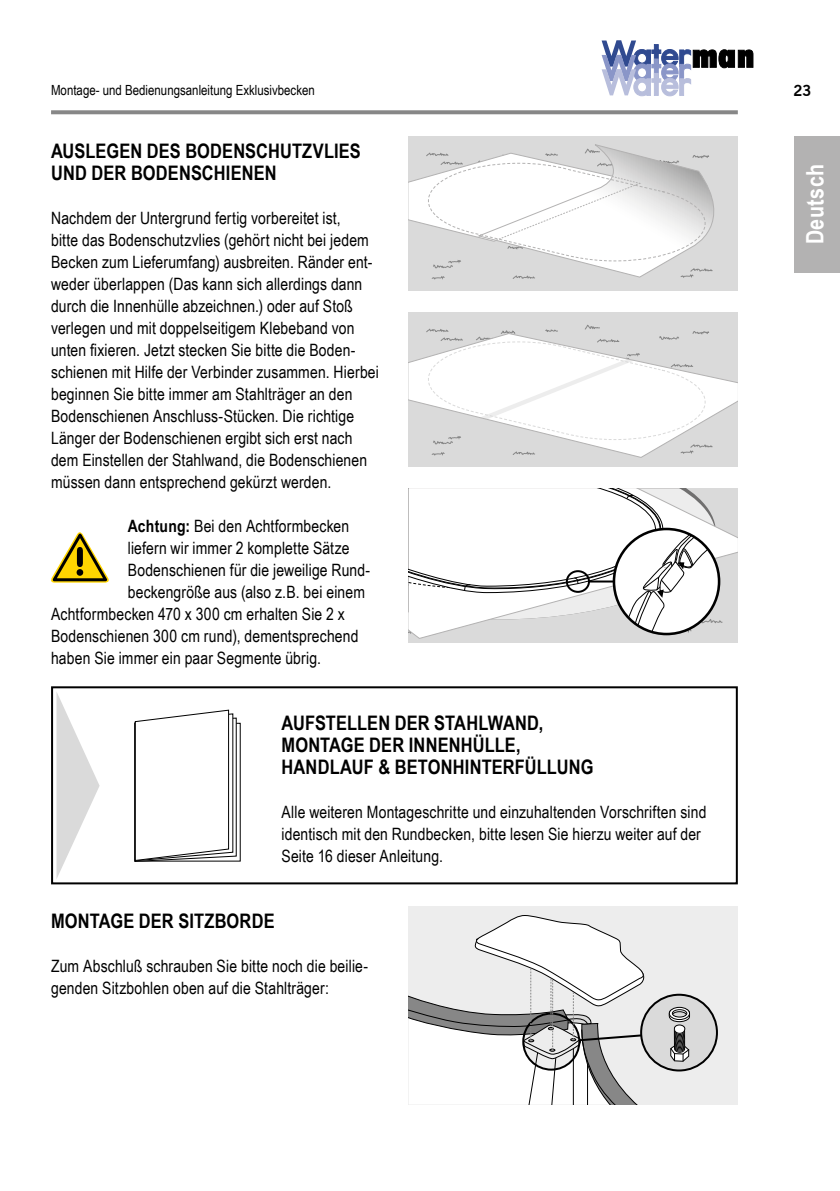
<style>
.page{position:relative;width:840px;height:1191px;background:#fff}
.page>*{position:absolute;margin:0;border:0;box-sizing:border-box;transform-origin:0 0}
.t1{font:700 24px "Arial Narrow";letter-spacing:.02em;color:#fff}
.t2{font:700 20px/22px "Arial Narrow";letter-spacing:.01em;color:#000}
.t3{font:17px/22px "Arial Narrow";letter-spacing:.01em;color:#000}
.t4{font:700 15px "News Gothic BT";color:#000}
.t5{font:14px "Arial Narrow";color:#000}
.s1{font-weight:700}
</style>
<div class="page">
<svg style="left:51px;top:110px;width:686px;height:4px;background:#8f8f8f"></svg>
<div style="left:794px;top:136px;width:45px;height:136px;background:#b3b2b2"></div>
<svg style="left:601px;top:41px;width:151px;height:55px"></svg>
<div style="left:408px;top:906px;width:329px;height:198px;background:#ededed"></div>
<div style="left:640px;top:994px;width:76px;height:76px;background:#dadada;border-radius:50%"></div>
<svg style="left:408px;top:915px;width:282px;height:189px"></svg>
<div style="left:408px;top:312px;width:329px;height:154px;background:#dadada"></div>
<svg style="left:408px;top:357px;width:329px;height:101px"></svg>
<svg style="left:425px;top:325px;width:287px;height:132px"></svg>
<div style="left:408px;top:136px;width:329px;height:154px;background:#dadada"></div>
<svg style="left:408px;top:144px;width:307px;height:136px"></svg>
<svg style="left:51px;top:532px;width:58px;height:51px"></svg>
<svg style="left:408px;top:488px;width:329px;height:151px;background:#dcdcdc"></svg>
<svg style="left:408px;top:488px;width:314px;height:148px"></svg>
<div style="left:612px;top:528px;width:108px;height:107px;border:3px solid #000;border-radius:50%"></div>
<hr style="left:588px;top:580px;width:26px;height:2px;background:#000">
<div style="left:51px;top:686px;width:686px;height:198px;border:2px solid #000"></div>
<svg style="left:134px;top:709px;width:103px;height:153px"></svg>
<svg style="left:56px;top:692px;width:43px;height:187px"></svg>
<p class="t5" style="left:51px;top:80px;width:265px">Montage- und Bedienungsanleitung Exklusivbecken</p>
<p class="t2" style="left:51px;top:139px;width:311px">AUSLEGEN DES BODENSCHUTZVLIES<br>UND DER BODENSCHIENEN</p>
<p class="t3" style="left:51px;top:206px;width:329px">Nachdem der Untergrund fertig vorbereitet ist,<br>bitte das Bodenschutzvlies (gehört nicht bei jedem Becken zum Lieferumfang) ausbreiten. Ränder ent&shy;weder überlappen (Das kann sich allerdings dann durch die Innenhülle abzeichnen.) oder auf Stoß verlegen und mit doppelseitigem Klebeband von unten fixieren. Jetzt stecken Sie bitte die Boden&shy;schienen mit Hilfe der Verbinder zusammen. Hierbei beginnen Sie bitte immer am Stahlträger an den Bodenschienen Anschluss-Stücken. Die richtige Länger der Bodenschienen ergibt sich erst nach dem Einstellen der Stahlwand, die Bodenschienen müssen dann entsprechend gekürzt werden.</p>
<p class="t3" style="left:128px;top:514px;width:223px"><span class="s1">Achtung:</span> Bei den Achtformbecken</p>
<p class="t3" style="left:128px;top:536px;width:223px">liefern wir immer 2 komplette Sätze</p>
<p class="t3" style="left:128px;top:558px;width:244px">Bodenschienen für die jeweilige Rund-</p>
<p class="t3" style="left:128px;top:580px;width:238px">beckengröße aus (also z.B. bei einem</p>
<p class="t3" style="left:51px;top:602px;width:295px">Achtformbecken 470 x 300 cm erhalten Sie 2 x</p>
<p class="t3" style="left:51px;top:624px;width:309px">Bodenschienen 300 cm rund), dementsprechend</p>
<p class="t3" style="left:51px;top:646px;width:271px">haben Sie immer ein paar Segmente übrig.</p>
<p class="t2" style="left:281px;top:711px;width:313px">AUFSTELLEN DER STAHLWAND,<br>MONTAGE DER INNENHÜLLE,<br>HANDLAUF &amp; BETONHINTERFÜLLUNG</p>
<p class="t3" style="left:281px;top:800px;width:426px">Alle weiteren Montageschritte und einzuhaltenden Vorschriften sind identisch mit den Rundbecken, bitte lesen Sie hierzu weiter auf der<br>Seite 16 dieser Anleitung.</p>
<p class="t2" style="left:51px;top:909px;width:225px">MONTAGE DER SITZBORDE</p>
<p class="t3" style="left:51px;top:954px;width:318px">Zum Abschluß schrauben Sie bitte noch die beilie&shy;genden Sitzbohlen oben auf die Stahlträger:</p>
<p class="t4" style="left:793px;top:82px;width:20px">23</p>
<h1 class="t1" style="left:796px;top:244px;width:82px;rotate:-90deg">Deutsch</h1>
</div>
